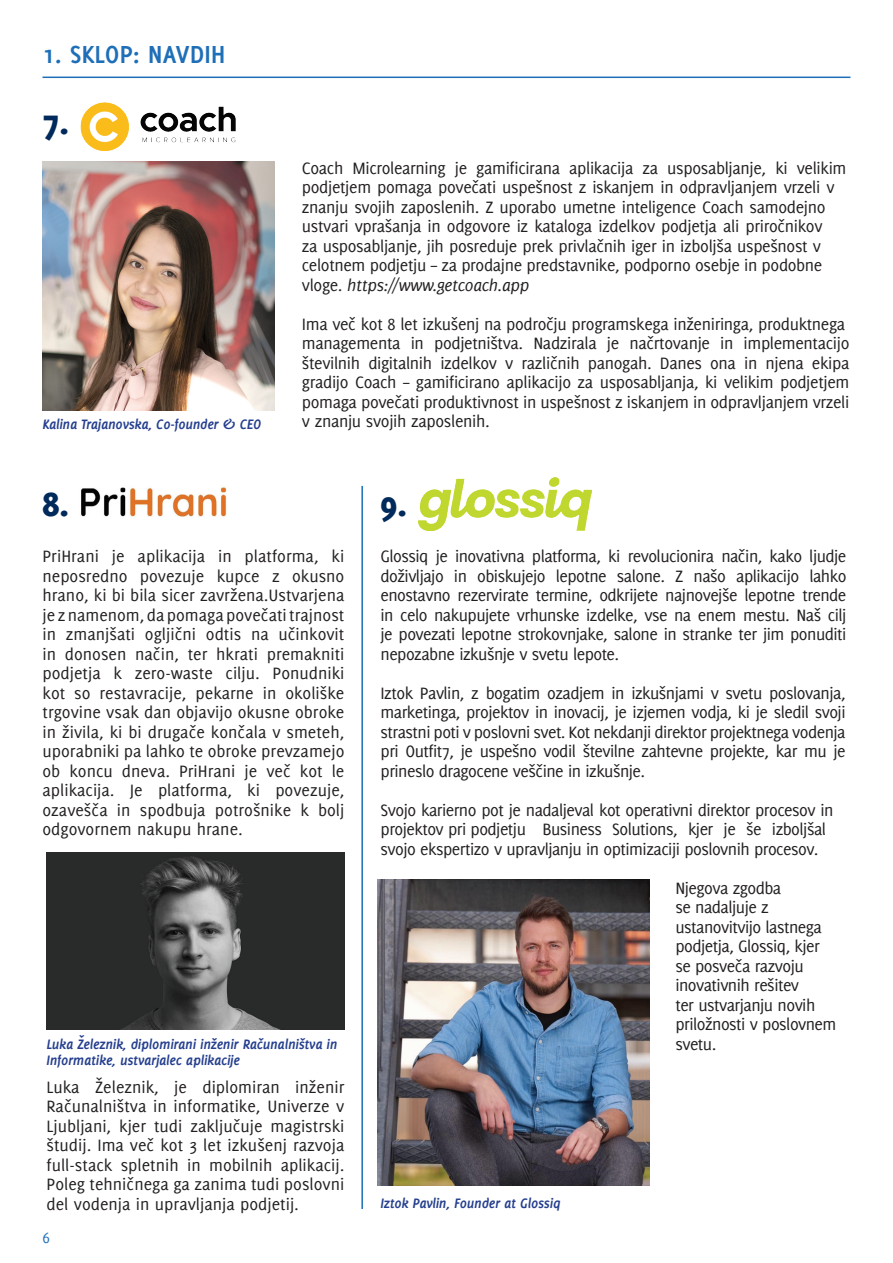
<style>
.page{position:relative;width:893px;height:1263px;background:#fff}
.page>*{position:absolute;margin:0;border:0;box-sizing:border-box;transform-origin:0 0}
.t1{font:800 37.5px "Delicious CE";color:#002a5b}
.t2{font:700 27px "Delicious CE";color:#1f6fb8}
.t3{font:18px/19.5px "Delicious CE";letter-spacing:-.02em;color:#231f20;text-align:justify}
.t4{font:16.5px "Delicious CE";color:#1f6fb8}
.t5{font:italic 700 15px/16.5px "Delicious CE";letter-spacing:-.02em;color:#253f8e}
.s1{font-style:italic}
</style>
<div class="page">
<hr style="left:43px;top:77px;width:807px;height:1px;background:#1f6fb8">
<hr style="left:361px;top:486px;width:2px;height:723px;background:#1f6fb8">
<img style="left:43px;top:190px;width:231px;height:220px">
<img style="left:42px;top:76px;width:281px;height:114px">
<img style="left:47px;top:852px;width:297px;height:178px">
<img style="left:81px;top:487px;width:146px;height:30px">
<img style="left:419px;top:477px;width:172px;height:53px">
<img style="left:378px;top:880px;width:271px;height:305px">
<h2 class="t2" style="left:43px;top:37px;width:185px">1. SKLOP: NAVDIH</h2>
<h1 class="t1" style="left:43px;top:98px;width:28px">7.</h1>
<p class="t5" style="left:43px;top:415px;width:220px">Kalina Trajanovska, Co-founder &amp; CEO</p>
<p class="t3" style="left:302px;top:158px;width:546px;text-align:left">Coach Microlearning je gamificirana aplikacija za usposabljanje, ki velikim podjetjem pomaga povečati uspešnost z iskanjem in odpravljanjem vrzeli v znanju svojih zaposlenih. Z uporabo umetne inteligence Coach samodejno ustvari vprašanja in odgovore iz kataloga izdelkov podjetja ali priročnikov<br>za usposabljanje, jih posreduje prek privlačnih iger in izboljša uspešnost v celotnem podjetju – za prodajne predstavnike, podporno osebje in podobne vloge. <span class="s1">https://www.getcoach.app</span></p>
<p class="t3" style="left:302px;top:314px;width:549px;text-align:left">Ima več kot 8 let izkušenj na področju programskega inženiringa, produktnega managementa in podjetništva. Nadzirala je načrtovanje in implementacijo številnih digitalnih izdelkov v različnih panogah. Danes ona in njena ekipa gradijo Coach – gamificirano aplikacijo za usposabljanja, ki velikim podjetjem pomaga povečati produktivnost in uspešnost z iskanjem in odpravljanjem vrzeli v znanju svojih zaposlenih.</p>
<h1 class="t1" style="left:43px;top:480px;width:28px">8.</h1>
<h1 class="t1" style="left:381px;top:480px;width:28px">9.</h1>
<p class="t3" style="left:43px;top:546px;width:303px">PriHrani je aplikacija in platforma, ki neposredno povezuje kupce z okusno hrano, ki bi bila sicer zavržena.Ustvarjena je z namenom, da pomaga povečati trajnost in zmanjšati ogljični odtis na učinkovit in donosen način, ter hkrati premakniti podjetja k zero-waste cilju. Ponudniki kot so restavracije, pekarne in okoliške trgovine vsak dan objavijo okusne obroke in živila, ki bi drugače končala v smeteh, uporabniki pa lahko te obroke prevzamejo ob koncu dneva. PriHrani je več kot le aplikacija. Je platforma, ki povezuje, ozavešča in spodbuja potrošnike k bolj odgovornem nakupu hrane.</p>
<p class="t5" style="left:47px;top:1035px;width:292px">Luka Železnik, diplomirani inženir Računalništva in<br>Informatike, ustvarjalec aplikacije</p>
<p class="t3" style="left:47px;top:1077px;width:299px">Luka Železnik, je diplomiran inženir Računalništva in informatike, Univerze v Ljubljani, kjer tudi zaključuje magistrski študij. Ima več kot 3 let izkušenj razvoja full-stack spletnih in mobilnih aplikacij.<br>Poleg tehničnega ga zanima tudi poslovni del vodenja in upravljanja podjetij.</p>
<p class="t4" style="left:43px;top:1228px;width:9px">6</p>
<p class="t3" style="left:381px;top:546px;width:467px">Glossiq je inovativna platforma, ki revolucionira način, kako ljudje doživljajo in obiskujejo lepotne salone. Z našo aplikacijo lahko enostavno rezervirate termine, odkrijete najnovejše lepotne trende in celo nakupujete vrhunske izdelke, vse na enem mestu. Naš cilj je povezati lepotne strokovnjake, salone in stranke ter jim ponuditi nepozabne izkušnje v svetu lepote.</p>
<p class="t3" style="left:381px;top:683px;width:467px">Iztok Pavlin, z bogatim ozadjem in izkušnjami v svetu poslovanja, marketinga, projektov in inovacij, je izjemen vodja, ki je sledil svoji strastni poti v poslovni svet. Kot nekdanji direktor projektnega vodenja pri Outfit7, je uspešno vodil številne zahtevne projekte, kar mu je prineslo dragocene veščine in izkušnje.</p>
<p class="t3" style="left:381px;top:800px;width:454px;text-align:left">Svojo karierno pot je nadaljeval kot operativni direktor procesov in projektov pri podjetju Business Solutions, kjer je še izboljšal svojo ekspertizo v upravljanju in optimizaciji poslovnih procesov.</p>
<p class="t3" style="left:675px;top:878px;width:163px;text-align:left">Njegova zgodba<br>se nadaljuje z ustanovitvijo lastnega podjetja, Glossiq, kjer se posveča razvoju inovativnih rešitev<br>ter ustvarjanju novih priložnosti v poslovnem svetu.</p>
<p class="t5" style="left:381px;top:1194px;width:182px">Iztok Pavlin, Founder at Glossiq</p>
</div>
